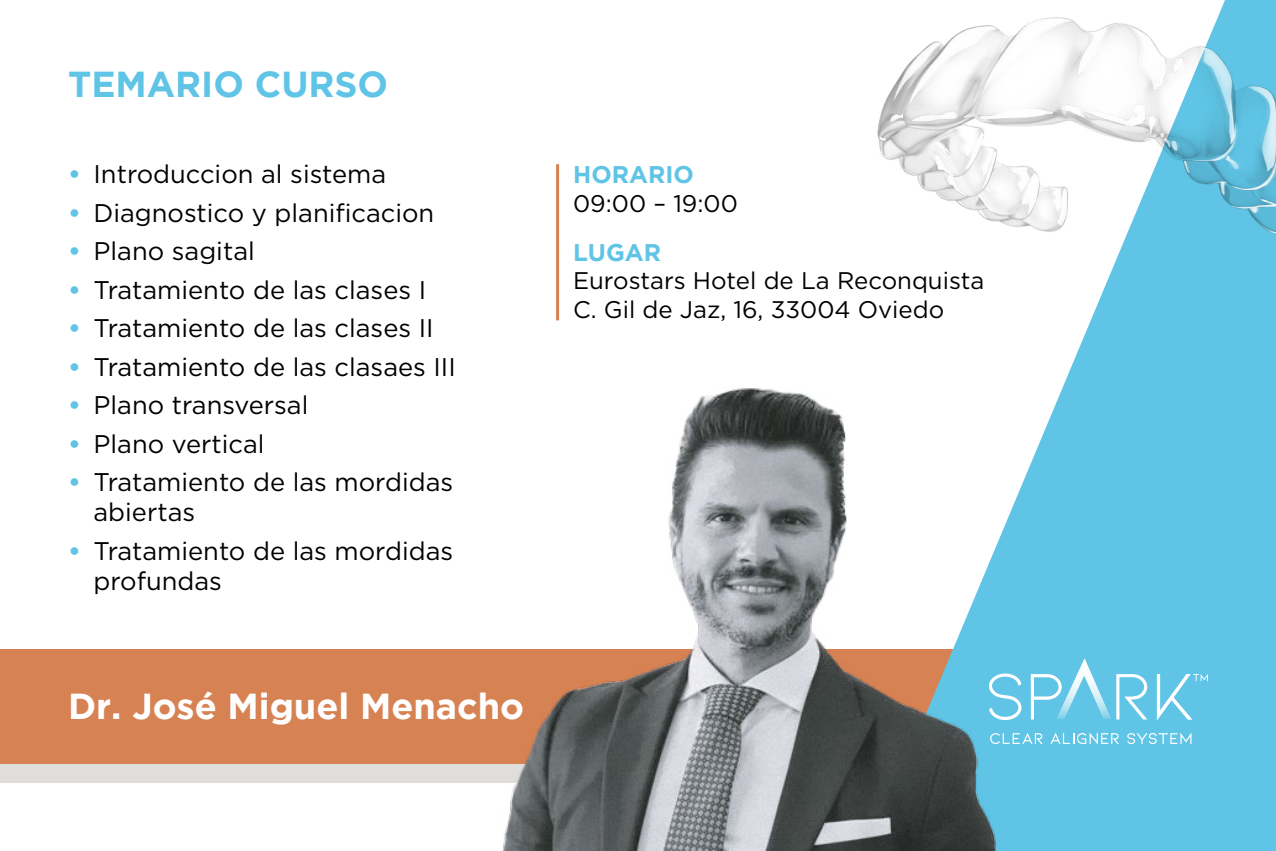
<style>
.page{position:relative;width:1276px;height:851px;background:#fff}
.page>*{position:absolute;margin:0;border:0;box-sizing:border-box;transform-origin:0 0}
.t1{font:700 36px "Gotham";color:#fff}
.t2{font:700 36px "Gotham";color:#5fc4e5}
.t3{font:25.5px/30px "Gotham";color:#000}
.t4{font:24px/28.8px "Gotham";color:#000}
.t5{font:700 24px "Gotham";color:#5fc4e5}
.s1{font-weight:700;color:#5fc4e5}
</style>
<div class="page">
<div style="left:0;top:648px;width:1270px;height:116px;background:#d78253"></div>
<div style="left:0;top:764px;width:1270px;height:18px;background:#dfdedc"></div>
<div style="left:1029px;top:276px;width:247px;height:574px;background:#5fc4e5"></div>
<svg style="left:1030px;top:674px;width:26px;height:45px"></svg>
<svg style="left:1116px;top:674px;width:31px;height:45px"></svg>
<svg style="left:1029px;top:732px;width:13px;height:12px"></svg>
<svg style="left:1050px;top:732px;width:69px;height:12px"></svg>
<svg style="left:1127px;top:732px;width:64px;height:12px"></svg>
<svg style="left:1157px;top:673px;width:51px;height:47px;background:#7ccee9"></svg>
<svg style="left:1056px;top:658px;width:55px;height:61px;background:#7ecfe9"></svg>
<hr style="left:556px;top:164px;width:3px;height:156px;background:#d78253">
<img style="left:475px;top:388px;width:554px;height:462px">
<img style="left:877px;top:0;width:399px;height:276px">
<h1 class="t2" style="left:68px;top:63px;width:322px">TEMARIO CURSO</h1>
<p class="t3" style="left:68px;top:158px;width:320px"><span class="s1">•</span> Introduccion al sistema</p>
<p class="t3" style="left:68px;top:197px;width:368px"><span class="s1">•</span> Diagnostico y planificacion</p>
<p class="t3" style="left:68px;top:235px;width:188px"><span class="s1">•</span> Plano sagital</p>
<p class="t3" style="left:68px;top:274px;width:360px"><span class="s1">•</span> Tratamiento de las clases I</p>
<p class="t3" style="left:68px;top:312px;width:367px"><span class="s1">•</span> Tratamiento de las clases II</p>
<p class="t3" style="left:68px;top:351px;width:389px"><span class="s1">•</span> Tratamiento de las clasaes III</p>
<p class="t3" style="left:68px;top:389px;width:242px"><span class="s1">•</span> Plano transversal</p>
<p class="t3" style="left:68px;top:428px;width:198px"><span class="s1">•</span> Plano vertical</p>
<p class="t3" style="left:94px;top:466px;width:361px;text-indent:-26px"><span class="s1">•</span> Tratamiento de las mordidas abiertas</p>
<p class="t3" style="left:94px;top:535px;width:361px;text-indent:-26px"><span class="s1">•</span> Tratamiento de las mordidas profundas</p>
<h1 class="t1" style="left:68px;top:685px;width:457px">Dr. José Miguel Menacho</h1>
<p class="t5" style="left:573px;top:161px;width:122px">HORARIO</p>
<p class="t4" style="left:573px;top:189px;width:166px">09:00 – 19:00</p>
<p class="t5" style="left:573px;top:238px;width:90px">LUGAR</p>
<p class="t4" style="left:573px;top:266px;width:413px">Eurostars Hotel de La Reconquista<br>C. Gil de Jaz, 16, 33004 Oviedo</p>
</div>
